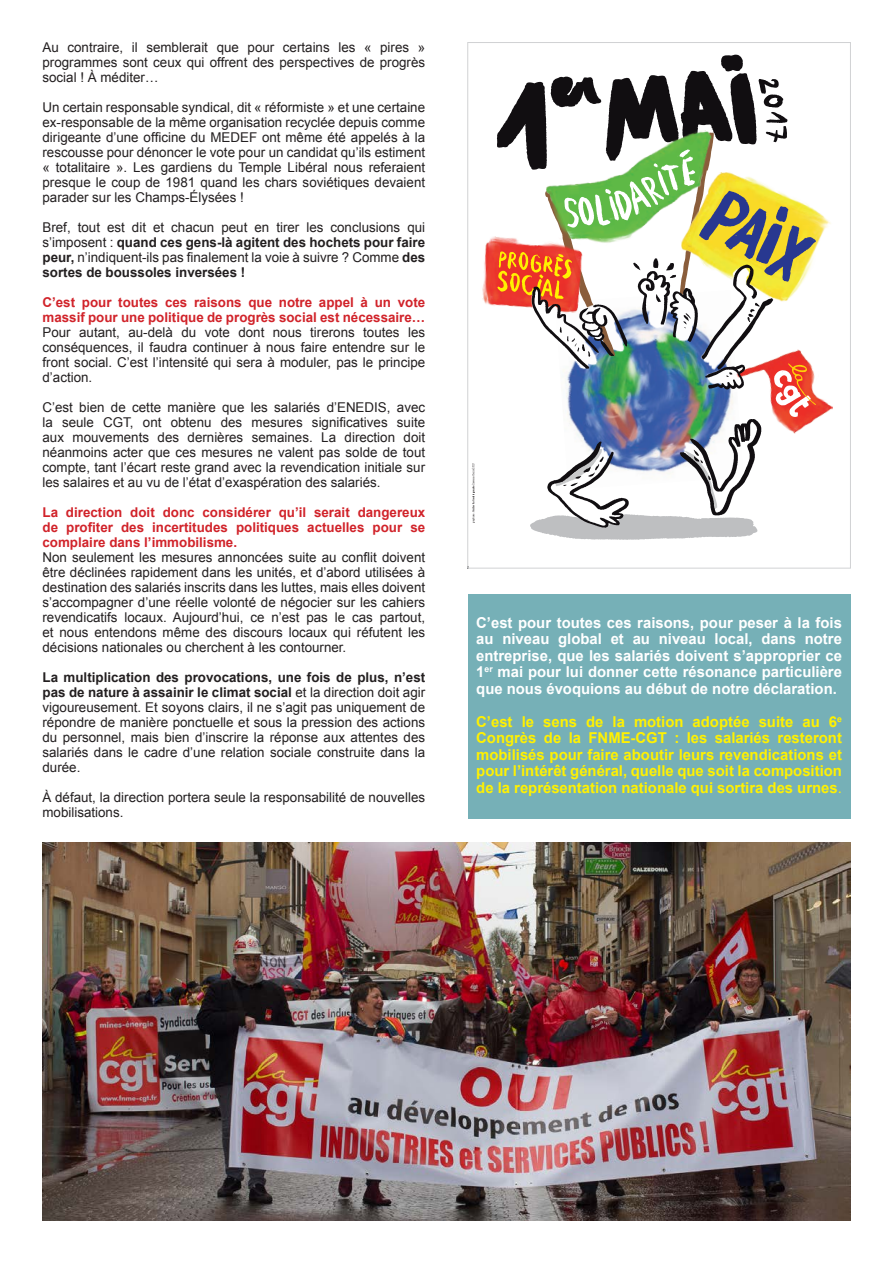
<style>
.page{position:relative;width:893px;height:1263px;background:#fff}
.page>*{position:absolute;margin:0;border:0;box-sizing:border-box;transform-origin:0 0}
.t1{font:700 15px/16.5px "Arial";color:#fff101;text-align:justify}
.t2{font:700 15px/16.5px "Arial";color:#fff;text-align:justify}
.t3{font:13.5px/15px "Arial";color:#231f20;text-align:justify}
.t4{font:700 13.5px/15px "Arial";color:#d1232a}
.s1{font-weight:700}
.s2{font-weight:400}
</style>
<div class="page">
<div style="left:468px;top:594px;width:382px;height:225px;background:#76b0b7"></div>
<img style="left:43px;top:842px;width:807px;height:378px">
<img style="left:816px;top:396px;width:17px;height:23px">
<img style="left:816px;top:210px;width:15px;height:38px">
<img style="left:482px;top:236px;width:15px;height:70px">
<svg style="left:497px;top:55px;width:319px;height:485px"></svg>
<svg style="left:472px;top:463px;width:3px;height:60px"></svg>
<p class="t3" style="left:43px;top:40px;width:384px">Au contraire, il semblerait que pour certains les « pires » programmes sont ceux qui offrent des perspectives de progrès social ! À méditer…</p>
<p class="t3" style="left:43px;top:100px;width:384px">Un certain responsable syndical, dit « réformiste » et une certaine ex-responsable de la même organisation recyclée depuis comme dirigeante d’une officine du MEDEF ont même été appelés à la rescousse pour dénoncer le vote pour un candidat qu’ils estiment « totalitaire ». Les gardiens du Temple Libéral nous referaient presque le coup de 1981 quand les chars soviétiques devaient parader sur les Champs-Élysées !</p>
<p class="t3" style="left:43px;top:220px;width:384px">Bref, tout est dit et chacun peut en tirer les conclusions qui s’imposent : <span class="s1">quand ces gens-là agitent des hochets pour faire peur,</span> n’indiquent-ils pas finalement la voie à suivre ? Comme <span class="s1">des sortes de boussoles inversées !</span></p>
<p class="t4" style="left:43px;top:295px;width:384px">C’est pour toutes ces raisons que notre appel à un vote massif pour une politique de progrès social est nécessaire…</p>
<p class="t3" style="left:43px;top:325px;width:384px">Pour autant, au-delà du vote dont nous tirerons toutes les conséquences, il faudra continuer à nous faire entendre sur le front social. C’est l’intensité qui sera à moduler, pas le principe d’action.</p>
<p class="t3" style="left:43px;top:400px;width:384px">C’est bien de cette manière que les salariés d’ENEDIS, avec la seule CGT, ont obtenu des mesures significatives suite aux mouvements des dernières semaines. La direction doit néanmoins acter que ces mesures ne valent pas solde de tout compte, tant l’écart reste grand avec la revendication initiale sur les salaires et au vu de l’état d’exaspération des salariés.</p>
<p class="t4" style="left:43px;top:505px;width:384px;text-align:justify">La direction doit donc considérer qu’il serait dangereux de profiter des incertitudes politiques actuelles pour se complaire dans l’immobilisme.</p>
<p class="t3" style="left:43px;top:550px;width:384px">Non seulement les mesures annoncées suite au conflit doivent être déclinées rapidement dans les unités, et d’abord utilisées à destination des salariés inscrits dans les luttes, mais elles doivent s’accompagner d’une réelle volonté de négocier sur les cahiers revendicatifs locaux. Aujourd’hui, ce n’est pas le cas partout, et nous entendons même des discours locaux qui réfutent les décisions nationales ou cherchent à les contourner.</p>
<p class="t3" style="left:43px;top:670px;width:384px"><span class="s1">La multiplication des provocations, une fois de plus, n’est pas de nature à assainir le climat social</span> et la direction doit agir vigoureusement. Et soyons clairs, il ne s’agit pas uniquement de répondre de manière ponctuelle et sous la pression des actions du personnel, mais bien d’inscrire la réponse aux attentes des salariés dans le cadre d’une relation sociale construite dans la durée.</p>
<p class="t3" style="left:43px;top:790px;width:384px">À défaut, la direction portera seule la responsabilité de nouvelles mobilisations.</p>
<p class="t2" style="left:476px;top:615px;width:367px">C’est pour toutes ces raisons, pour peser à la fois au niveau global et au niveau local, dans notre entreprise, que les salariés doivent s’approprier ce 1<sup>er</sup> mai pour lui donner cette résonance particulière que nous évoquions au début de notre déclaration.</p>
<p class="t1" style="left:476px;top:714px;width:367px">C’est le sens de la motion adoptée suite au 6<sup>e </sup>Congrès de la FNME-CGT : les salariés resteront mobilisés pour faire aboutir leurs revendications et pour l’intérêt général, quelle que soit la composition de la représentation nationale qui sortira des urnes<span class="s2">.</span></p>
</div>
